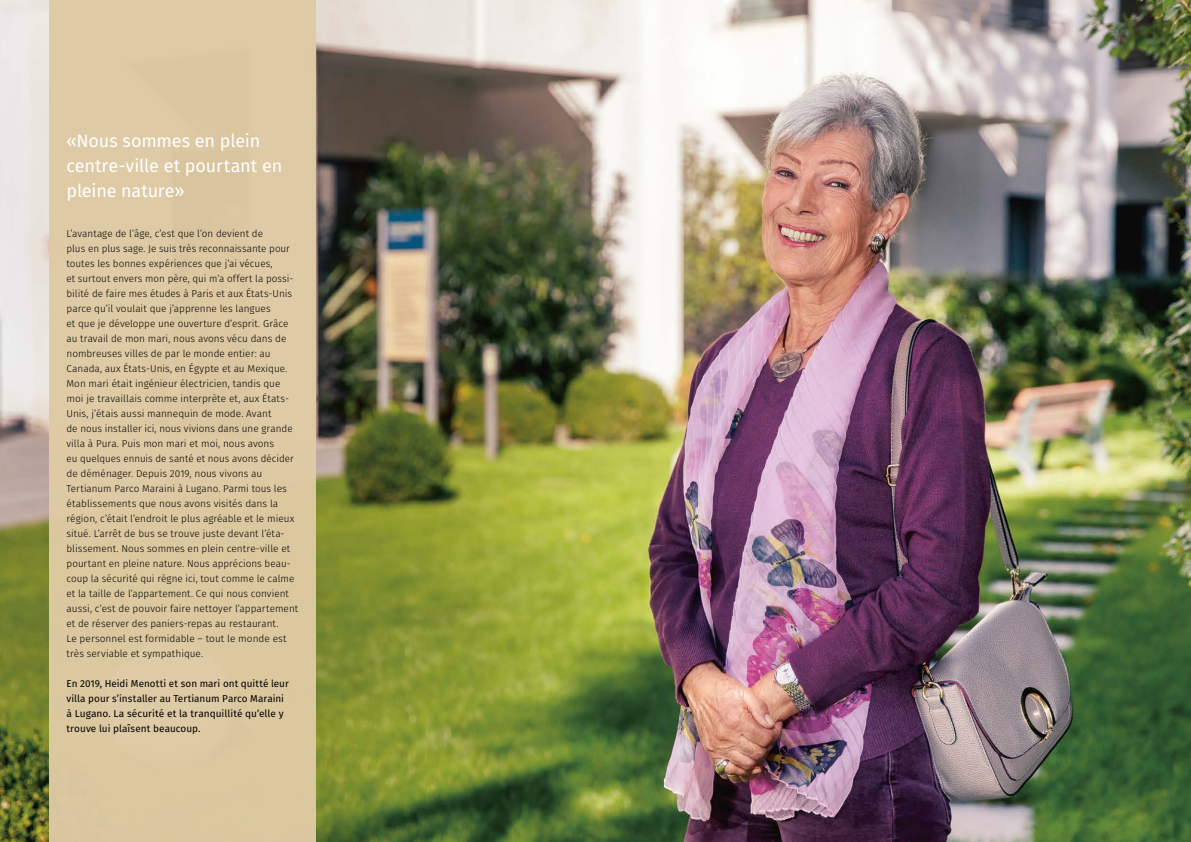
<style>
.page{position:relative;width:1191px;height:842px;background:#fff}
.page>*{position:absolute;margin:0;border:0;box-sizing:border-box;transform-origin:0 0}
.t1{font:18px/25px "Fira Sans";letter-spacing:-.01em;color:#fff}
.t2{font:300 10px/15px "Fira Sans";color:#000}
.t3{font:10px/15px "Fira Sans";color:#000}
</style>
<div class="page">
<img style="left:0;top:0;width:1191px;height:842px">
<div style="left:49px;top:0;width:267px;height:842px;background:#ddc9a2"></div>
<h1 class="t1" style="left:66px;top:127px;width:217px">«Nous sommes en plein centre-ville et pourtant en pleine nature»</h1>
<p class="t2" style="left:66px;top:226px;width:233px">L’avantage de l’âge, c’est que l’on devient de<br>plus en plus sage. Je suis très reconnaissante pour toutes les bonnes expériences que j’ai vécues,<br>et surtout envers mon père, qui m’a offert la possi&shy;bilité de faire mes études à Paris et aux États-Unis parce qu’il voulait que j’apprenne les langues<br>et que je développe une ouverture d’esprit. Grâce au travail de mon mari, nous avons vécu dans de nombreuses villes de par le monde entier: au Canada, aux États-Unis, en Égypte et au Mexique.<br>Mon mari était ingénieur électricien, tandis que moi je travaillais comme interprète et, aux États-Unis, j’étais aussi mannequin de mode. Avant<br>de nous installer ici, nous vivions dans une grande villa à Pura. Puis mon mari et moi, nous avons<br>eu quelques ennuis de santé et nous avons décider de déménager. Depuis 2019, nous vivons au Tertianum Parco Maraini à Lugano. Parmi tous les établissements que nous avons visités dans la région, c’était l’endroit le plus agréable et le mieux situé. L’arrêt de bus se trouve juste devant l’éta&shy;blissement. Nous sommes en plein centre-ville et pourtant en pleine nature. Nous apprécions beau&shy;coup la sécurité qui règne ici, tout comme le calme et la taille de l’appartement. Ce qui nous convient aussi, c’est de pouvoir faire nettoyer l’appartement et de réserver des paniers-repas au restaurant.<br>Le personnel est formidable – tout le monde est très serviable et sympathique.</p>
<p class="t3" style="left:66px;top:675px;width:224px">En 2019, Heidi Menotti et son mari ont quitté leur villa pour s’installer au Tertianum Parco Maraini à Lugano. La sécurité et la tranquillité qu’elle y trouve lui plaîsent beaucoup.</p>
</div>
